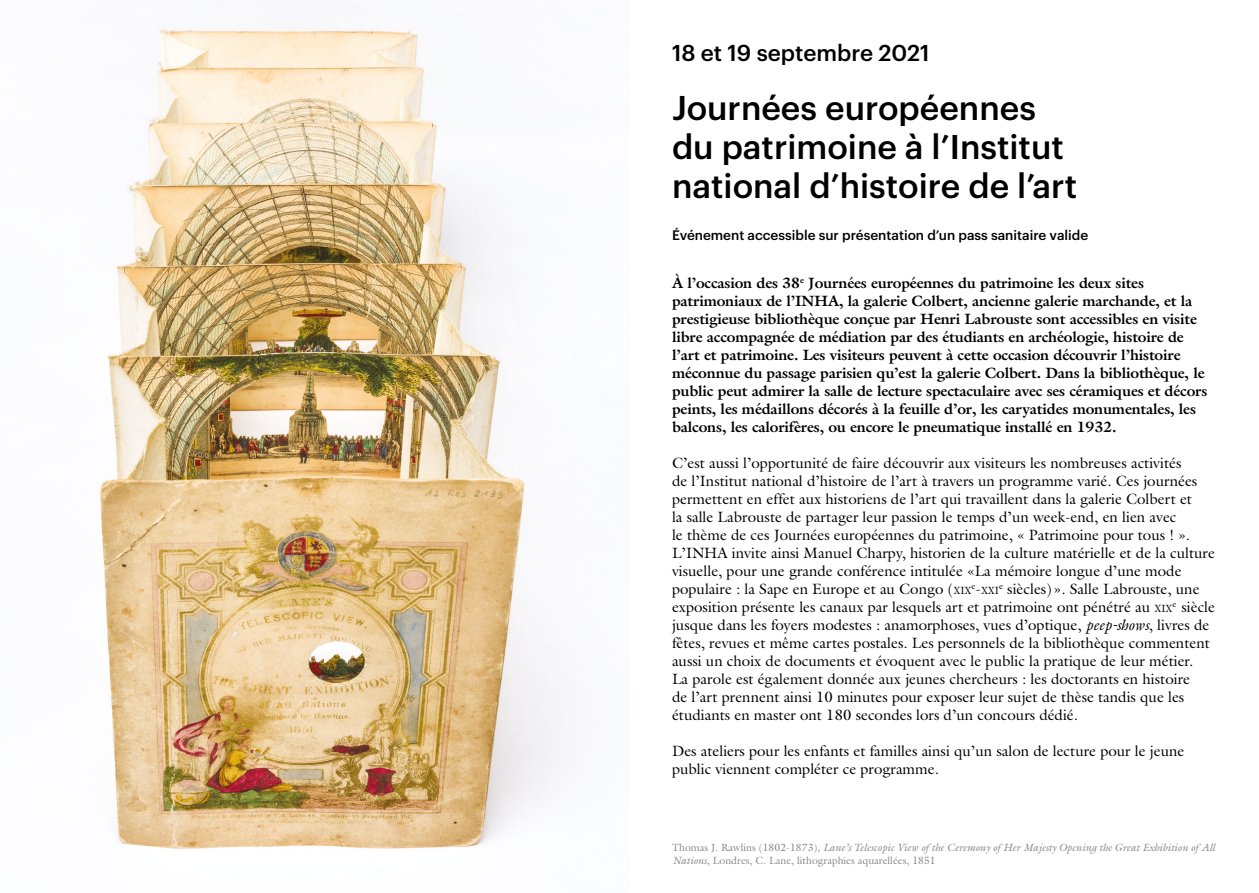
<style>
.page{position:relative;width:1259px;height:893px;background:#fff}
.page>*{position:absolute;margin:0;border:0;box-sizing:border-box;transform-origin:0 0}
.t1{font:500 33.6px/39px "Graphik";color:#000}
.t2{font:500 22.5px "Graphik";color:#000}
.t3{font:15px/18px "Galliard Std";color:#000}
.t4{font:700 15px/18px "Galliard Std";letter-spacing:-.01em;color:#000}
.t5{font:500 13.5px "Graphik";color:#000}
.t6{font:italic 10.5px/13.5px "Galliard Std";color:#878787}
.t7{font:10.5px "Galliard Std";color:#000}
.s1{font-size:10.5px}
.s2{font-style:italic}
.s3{font-size:15px}
.s4{font-style:normal}
</style>
<div class="page">
<img style="left:100px;top:27px;width:485px;height:822px">
<h2 class="t2" style="left:672px;top:36px;width:259px">18 et 19 septembre 2021</h2>
<h1 class="t1" style="left:672px;top:85px;width:406px">Journées européennes du patrimoine à l’Institut national d’histoire de l’art</h1>
<p class="t5" style="left:672px;top:224px;width:418px">Événement accessible sur présentation d’un pass sanitaire valide</p>
<p class="t4" style="left:672px;top:274px;width:537px">À l’occasion des 38<sup>e</sup> Journées européennes du patrimoine les deux sites patrimoniaux de l’INHA, la galerie Colbert, ancienne galerie marchande, et la prestigieuse bibliothèque conçue par Henri Labrouste sont accessibles en visite libre accompagnée de médiation par des étudiants en archéologie, histoire de l’art et patrimoine. Les visiteurs peuvent à cette occasion découvrir l’histoire méconnue du passage parisien qu’est la galerie Colbert. Dans la bibliothèque, le public peut admirer la salle de lecture spectaculaire avec ses céramiques et décors peints, les médaillons décorés à la feuille d’or, les caryatides monumentales, les balcons, les calorifères, ou encore le pneumatique installé en 1932.</p>
<p class="t3" style="left:672px;top:454px;width:544px">C’est aussi l’opportunité de faire découvrir aux visiteurs les nombreuses activités<br>de l’Institut national d’histoire de l’art à travers un programme varié. Ces journées permettent en effet aux historiens de l’art qui travaillent dans la galerie Colbert et<br>la salle Labrouste de partager leur passion le temps d’un week-end, en lien avec<br>le thème de ces Journées européennes du patrimoine, « Patrimoine pour tous ! ».<br>L’INHA invite ainsi Manuel Charpy, historien de la culture matérielle et de la culture visuelle, pour une grande conférence intitulée «La mémoire longue d’une mode populaire : la Sape en Europe et au Congo (<span class="s1">XIX</span></p>
<p class="t3" style="left:672px;top:580px;width:544px;text-indent:327px"><sup>e</sup> siècles) ». Salle Labrouste, une exposition présente les canaux par lesquels art et patrimoine ont pénétré au <span class="s1">XIX</span><sup>e</sup> siècle jusque dans les foyers modestes : anamorphoses, vues d’optique, <span class="s2">peep-shows</span>, livres de fêtes, revues et même cartes postales. Les personnels de la bibliothèque commentent aussi un choix de documents et évoquent avec le public la pratique de leur métier.<br>La parole est également donnée aux jeunes chercheurs : les doctorants en histoire<br>de l’art prennent ainsi 10 minutes pour exposer leur sujet de thèse tandis que les étudiants en master ont 180 secondes lors d’un concours dédié.</p>
<p class="t3" style="left:672px;top:742px;width:514px">Des ateliers pour les enfants et familles ainsi qu’un salon de lecture pour le jeune public viennent compléter ce programme.</p>
<p class="t7" style="left:971px;top:584px;width:29px"><sup>e</sup><span class="s3">-</span>XXI</p>
<p class="t6" style="left:672px;top:840px;width:545px"><span class="s4">Thomas J. Rawlins (1802-1873)</span>, Lane’s Telescopic View of the Ceremony of Her Majesty Opening the Great Exhibition of All<br>Nations<span class="s4">, Londres, C. Lane, lithographies aquarellées, 1851</span></p>
</div>
